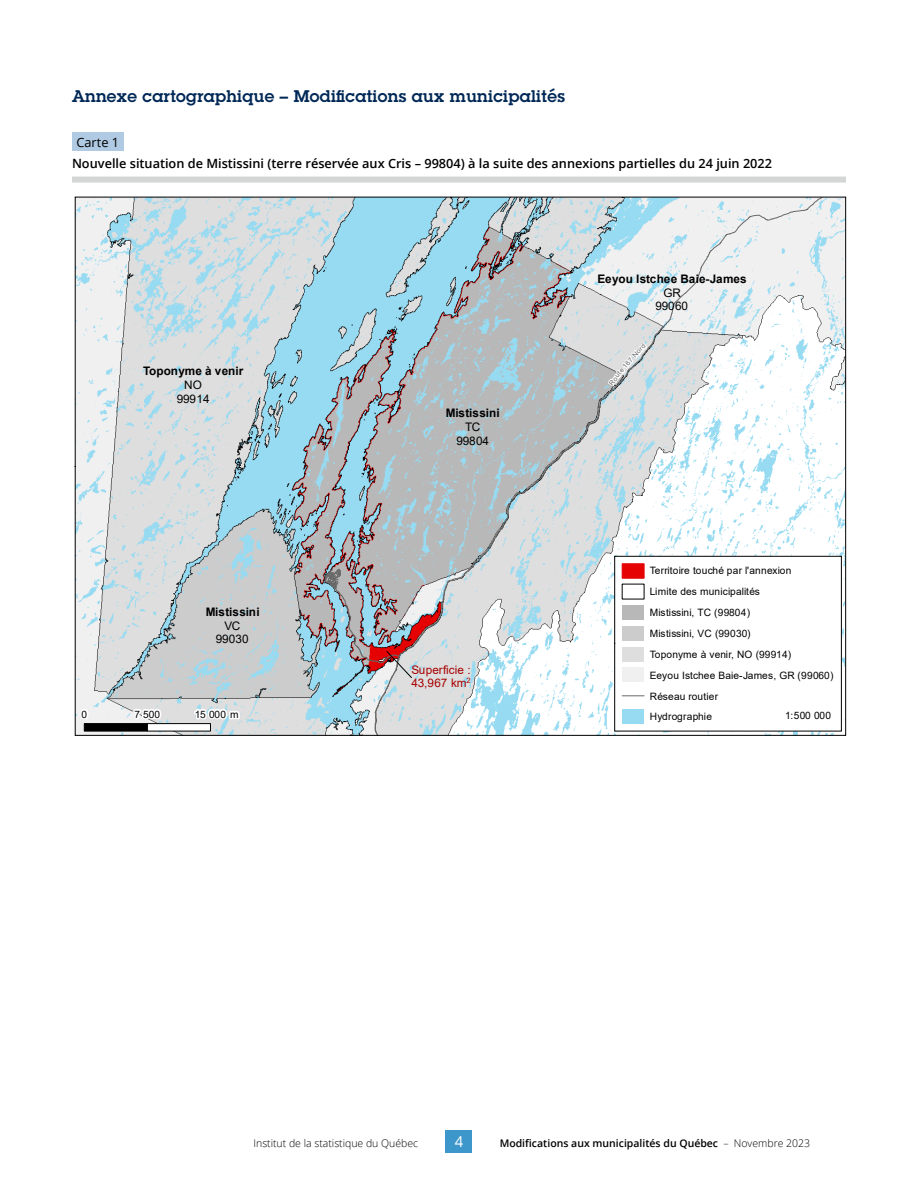
<style>
.page{position:relative;width:918px;height:1188px;background:#fff}
.page>*{position:absolute;margin:0;border:0;box-sizing:border-box;transform-origin:0 0}
.t1{font:600 16.5px "Lubalin Graph Std";letter-spacing:.02em;color:#002856}
.t2{font:15px "Open Sans";color:#fff}
.t3{font:600 12.75px "Open Sans";color:#000}
.t4{font:12.75px "Open Sans";color:#000}
.t5{font:700 11.7px "Arial";letter-spacing:-.005em;color:#000}
.t6{font:11.7px/13.4px "Arial";letter-spacing:-.01em;color:#000;text-align:center}
.t7{font:11.7px/14px "Arial";color:#a80000}
.t8{font:700 11.7px "Arial";letter-spacing:.02em;color:#000}
.t9{font:600 10.5px "Open Sans";color:#000}
.t10{font:300 10.5px "Open Sans";color:#000}
.t11{font:10.2px/20.9px "Arial";letter-spacing:.025em;color:#000}
.s1{font-weight:300}
</style>
<div class="page">
<div style="left:446px;top:1130px;width:26px;height:23px;background:#3e97cb"></div>
<div style="left:72px;top:132px;width:52px;height:19px;background:#afcae2"></div>
<div style="left:72px;top:177px;width:774px;height:6px;background:#d4d5d5"></div>
<svg style="left:75px;top:197px;width:771px;height:539px;background:#c2cfd3"></svg>
<div style="left:84px;top:723px;width:64px;height:8px;background:#000;border:1px solid #000"></div>
<div style="left:147px;top:723px;width:64px;height:8px;background:#fff;border:1px solid #000"></div>
<svg style="left:78px;top:706px;width:12px;height:16px"></svg>
<svg style="left:132px;top:706px;width:31px;height:18px"></svg>
<svg style="left:192px;top:704px;width:49px;height:23px"></svg>
<svg style="left:324px;top:197px;width:518px;height:539px"></svg>
<h1 class="t1" style="left:72px;top:85px;width:495px">Annexe cartographique – Modifications aux municipalités</h1>
<p class="t4" style="left:76px;top:133px;width:44px">Carte 1</p>
<p class="t3" style="left:72px;top:154px;width:702px">Nouvelle situation de Mistissini (terre réservée aux Cris – 99804) à la suite des annexions partielles du 24 juin 2022</p>
<p class="t8" style="left:143px;top:363px;width:102px">Toponyme à venir</p>
<p class="t6" style="left:177px;top:378px;width:34px;line-height:14px">NO<br>99914</p>
<p class="t5" style="left:206px;top:604px;width:56px">Mistissini</p>
<p class="t6" style="left:216px;top:618px;width:34px;line-height:14px">VC<br>99030</p>
<p class="t5" style="left:446px;top:405px;width:56px">Mistissini</p>
<p class="t6" style="left:456px;top:420px;width:34px">TC<br>99804</p>
<p class="t7" style="left:412px;top:662px;width:61px">Superficie :<br>43,967 km<sup>2</sup></p>
<p class="t5" style="left:598px;top:271px;width:151px">Eeyou Istchee Baie-James</p>
<p class="t6" style="left:655px;top:286px;width:34px">GR<br>99060</p>
<p class="t11" style="left:650px;top:560px;width:185px">Territoire touché par l'annexion<br>Limite des municipalités<br>Mistissini, TC (99804)<br>Mistissini, VC (99030)<br>Toponyme à venir, NO (99914)<br>Eeyou Istchee Baie-James, GR (99060)<br>Réseau routier</p>
<p class="t6" style="left:707px;top:586px;width:34px">NO<br>92904</p>
<p class="t11" style="left:82px;top:704px;width:7px">0</p>
<p class="t11" style="left:135px;top:704px;width:27px">7 500</p>
<p class="t11" style="left:195px;top:704px;width:46px">15 000 m</p>
<p class="t11" style="left:650px;top:706px;width:64px">Hydrographie</p>
<p class="t11" style="left:785px;top:705px;width:47px">1:500 000</p>
<p class="t10" style="left:254px;top:1136px;width:166px">Institut de la statistique du Québec</p>
<h2 class="t2" style="left:455px;top:1131px;width:10px">4</h2>
<p class="t9" style="left:500px;top:1136px;width:312px">Modifications aux municipalités du Québec <span class="s1">– Novembre 2023</span></p>
</div>
